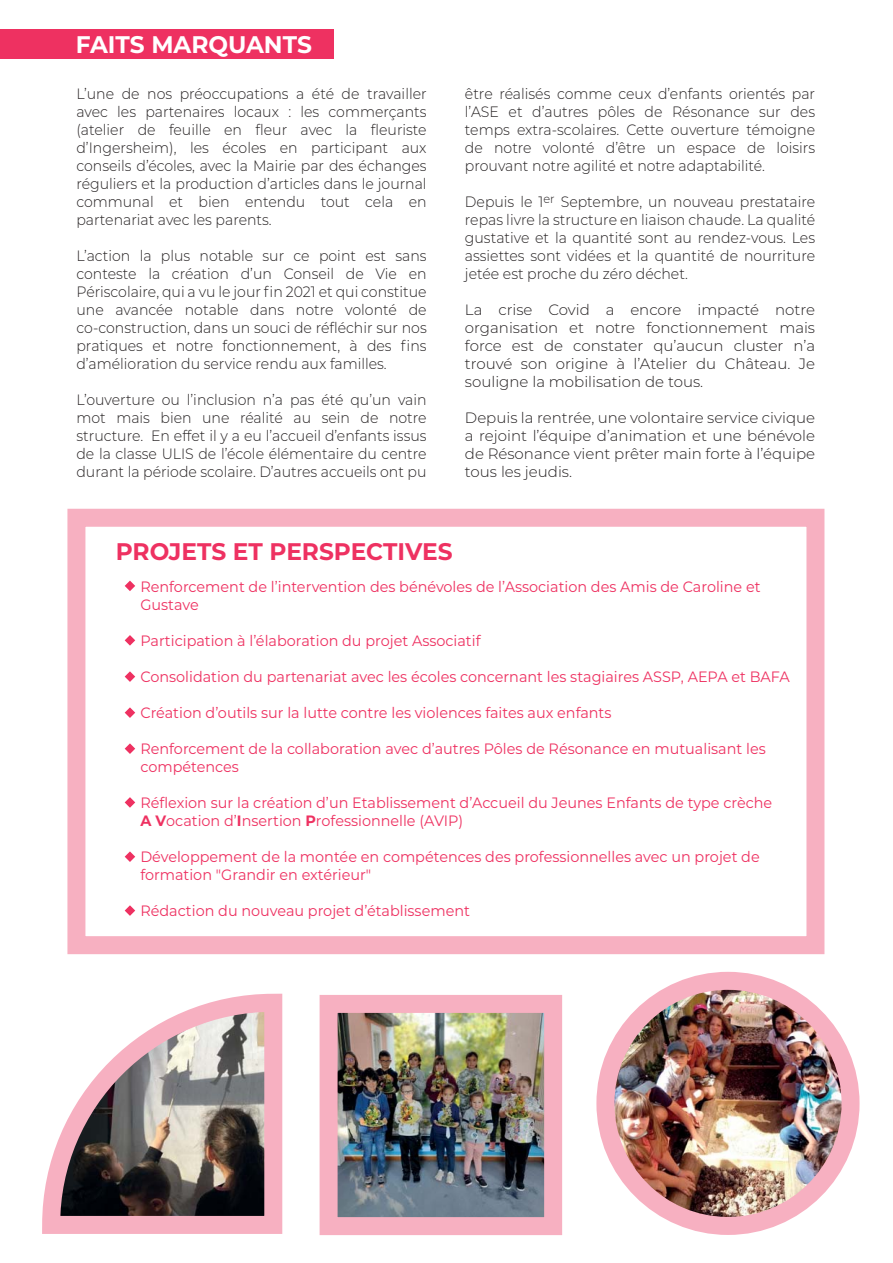
<style>
.page{position:relative;width:893px;height:1263px;background:#fff}
.page>*{position:absolute;margin:0;border:0;box-sizing:border-box;transform-origin:0 0}
.t1{font:700 24px "Montserrat";color:#ee3161}
.t2{font:700 24px "Montserrat";color:#fff}
.t3{font:300 15px/18px "Montserrat";color:#231f20;text-align:justify;scale:.94 1}
.t4{font:15px/18px "Montserrat";color:#ee3161;scale:.96 1}
.t5{font:300 15px/18px "Montserrat";color:#231f20;text-align:justify}
.s1{font-weight:700}
</style>
<div class="page">
<div style="left:0;top:29px;width:333px;height:30px;background:#ee3161"></div>
<div style="left:67px;top:509px;width:757px;height:445px;border:18px solid #f7b0c1"></div>
<svg style="left:125px;top:581px;width:10px;height:10px"></svg>
<svg style="left:125px;top:635px;width:10px;height:11px"></svg>
<svg style="left:125px;top:671px;width:10px;height:11px"></svg>
<svg style="left:125px;top:707px;width:10px;height:11px"></svg>
<svg style="left:125px;top:743px;width:10px;height:11px"></svg>
<svg style="left:125px;top:797px;width:10px;height:11px"></svg>
<svg style="left:125px;top:905px;width:10px;height:11px"></svg>
<svg style="left:125px;top:851px;width:10px;height:11px"></svg>
<img style="left:605px;top:981px;width:245px;height:245px;border-radius:50%">
<div style="left:596px;top:972px;width:263px;height:263px;border:18px solid #f7b0c1;border-radius:50%"></div>
<svg style="left:42px;top:993px;width:241px;height:241px"></svg>
<img style="left:319px;top:995px;width:244px;height:240px">
<h1 class="t2" style="left:76px;top:32px;width:237px">FAITS MARQUANTS</h1>
<p class="t3" style="left:76px;top:86px;width:374px">L’une de nos préoccupations a été de travailler avec les partenaires locaux : les commerçants (atelier de feuille en fleur avec la fleuriste d’Ingersheim), les écoles en participant aux conseils d’écoles, avec la Mairie par des échanges réguliers et la production d’articles dans le journal communal et bien entendu tout cela en partenariat avec les parents.</p>
<p class="t3" style="left:76px;top:248px;width:374px">L’action la plus notable sur ce point est sans conteste la création d’un Conseil de Vie en Périscolaire, qui a vu le jour fin 2021 et qui constitue une avancée notable dans notre volonté de co-construction, dans un souci de réfléchir sur nos pratiques et notre fonctionnement, à des fins d’amélioration du service rendu aux familles.</p>
<p class="t3" style="left:76px;top:392px;width:374px">L’ouverture ou l’inclusion n’a pas été qu’un vain mot mais bien une réalité au sein de notre structure. En effet il y a eu l’accueil d’enfants issus de la classe ULIS de l’école élémentaire du centre durant la période scolaire. D’autres accueils ont pu</p>
<p class="t3" style="left:465px;top:86px;width:374px">être réalisés comme ceux d’enfants orientés par l’ASE et d’autres pôles de Résonance sur des temps extra-scolaires. Cette ouverture témoigne de notre volonté d’être un espace de loisirs prouvant notre agilité et notre adaptabilité.</p>
<p class="t3" style="left:465px;top:194px;width:374px">Depuis le 1<sup>er</sup> Septembre, un nouveau prestataire repas livre la structure en liaison chaude. La qualité gustative et la quantité sont au rendez-vous. Les assiettes sont vidées et la quantité de nourriture jetée est proche du zéro déchet.</p>
<p class="t5" style="left:465px;top:302px;width:352px">La crise Covid a encore impacté notre organisation et notre fonctionnement mais force est de constater qu’aucun cluster n’a trouvé son origine à l’Atelier du Château. Je souligne la mobilisation de tous.</p>
<p class="t5" style="left:465px;top:410px;width:352px">Depuis la rentrée, une volontaire service civique a rejoint l’équipe d’animation et une bénévole de Résonance vient prêter main forte à l’équipe tous les jeudis.</p>
<h1 class="t1" style="left:116px;top:539px;width:338px">PROJETS ET PERSPECTIVES</h1>
<p class="t4" style="left:140px;top:579px;width:648px">Renforcement de l’intervention des bénévoles de l’Association des Amis de Caroline et<br>Gustave</p>
<p class="t4" style="left:140px;top:633px;width:356px">Participation à l’élaboration du projet Associatif</p>
<p class="t4" style="left:140px;top:669px;width:678px">Consolidation du partenariat avec les écoles concernant les stagiaires ASSP, AEPA et BAFA</p>
<p class="t4" style="left:140px;top:705px;width:492px">Création d’outils sur la lutte contre les violences faites aux enfants</p>
<p class="t4" style="left:140px;top:741px;width:653px">Renforcement de la collaboration avec d’autres Pôles de Résonance en mutualisant les compétences</p>
<p class="t4" style="left:140px;top:795px;width:660px">Réflexion sur la création d’un Etablissement d’Accueil du Jeunes Enfants de type crèche<br><span class="s1">A V</span>ocation d’<span class="s1">I</span>nsertion <span class="s1">P</span>rofessionnelle (AVIP)</p>
<p class="t4" style="left:140px;top:849px;width:647px">Développement de la montée en compétences des professionnelles avec un projet de formation "Grandir en extérieur"</p>
<p class="t4" style="left:140px;top:903px;width:345px">Rédaction du nouveau projet d’établissement</p>
</div>
